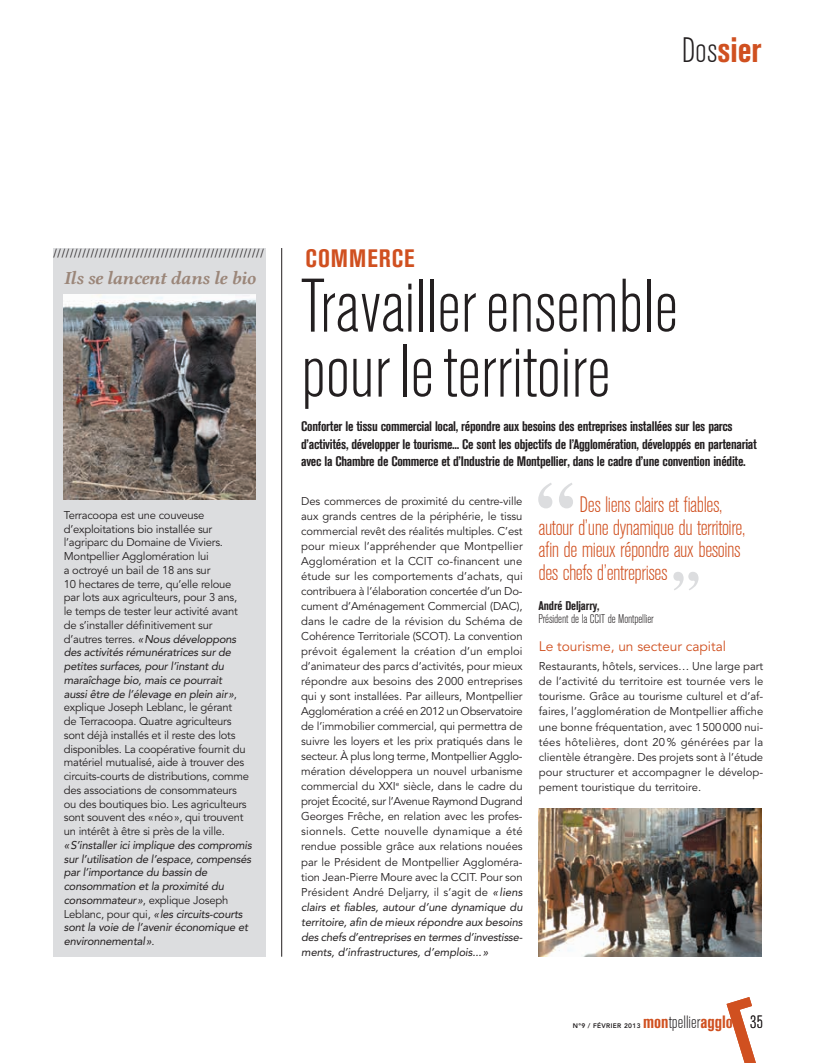
<style>
.page{position:relative;width:815px;height:1063px;background:#fff}
.page>*{position:absolute;margin:0;border:0;box-sizing:border-box;transform-origin:0 0}
.t1{font:300 condensed 75px/65px "Akzidenz Grotesk BE";color:#231f20}
.t2{font:700 condensed 35px "Akzidenz Grotesk BE";color:#d05020}
.t3{font:700 condensed 25px "Akzidenz Grotesk BE";letter-spacing:.035em;color:#d05020}
.t4{font:300 condensed 22.25px/22.2px "Akzidenz Grotesk BE";letter-spacing:-.02em;color:#d05020}
.t5{font:18.75px "Lin Libertine BI";letter-spacing:-.02em;color:#9b8679}
.t6{font:300 condensed 17.75px "Akzidenz Grotesk BE";color:#231f20}
.t7{font:700 condensed 13.75px/17.5px "Akzidenz Grotesk BE";letter-spacing:-.02em;color:#231f20}
.Inter-titre_rouge_gé{font:13.75px "Avenir";color:#d05020}
.t8{font:12.5px "Minion Pro";color:#231f20}
.t9{font:300 condensed 12.5px "Akzidenz Grotesk BE";letter-spacing:-.01em;color:#231f20}
.t10{font:700 condensed 12.5px "Akzidenz Grotesk BE";letter-spacing:-.01em;color:#231f20}
.Inter-titre_rouge_gé-2{font:11.25px/15px "Avenir";color:#231f20;text-align:justify}
.Plaisir_d_Agglo_Tari{font:11.25px/13.8px "Avenir";letter-spacing:-.02em;color:#231f20}
.t11{font:800 6.62px "Avenir";letter-spacing:.05em;color:#231f20}
.s1{font-weight:300;color:#231f20}
.s2{font-style:italic}
.s3{font-weight:700;color:#d05020}
</style>
<div class="page">
<svg style="left:727px;top:997px;width:29px;height:66px"></svg>
<img style="left:539px;top:809px;width:223px;height:148px">
<div style="left:53px;top:248px;width:213px;height:709px;background:#dcdddf"></div>
<svg style="left:673px;top:572px;width:26px;height:18px"></svg>
<svg style="left:538px;top:483px;width:35px;height:25px"></svg>
<hr style="left:281px;top:248px;width:1px;height:709px;background:#231f20">
<img style="left:64px;top:294px;width:191px;height:206px">
<h2 class="t2" style="left:682px;top:30px;width:82px"><span class="s1">Dos</span>sier</h2>
<p class="t8" style="left:53px;top:245px;width:213px">///////////////////////////////////////////////////</p>
<p class="t5" style="left:64px;top:265px;width:193px">Ils se lancent dans le bio</p>
<p class="Plaisir_d_Agglo_Tari" style="left:64px;top:508px;width:190px">Terracoopa est une couveuse d’exploitations bio installée sur l’agriparc du Domaine de Viviers.<br>Montpellier Agglomération lui<br>a octroyé un bail de 18 ans sur<br>10 hectares de terre, qu’elle reloue<br>par lots aux agriculteurs, pour 3 ans,<br>le temps de tester leur activité avant de s’installer définitivement sur d’autres terres. <span class="s2">«Nous développons des activités rémunératrices sur de petites surfaces, pour l’instant du maraîchage bio, mais ce pourrait<br>aussi être de l’élevage en plein air»</span>, explique Joseph Leblanc, le gérant<br>de Terracoopa. Quatre agriculteurs sont déjà installés et il reste des lots disponibles. La coopérative fournit du matériel mutualisé, aide à trouver des circuits-courts de distributions, comme des associations de consommateurs ou des boutiques bio. Les agriculteurs sont souvent des «néo», qui trouvent un intérêt à être si près de la ville. <span class="s2">«S’installer ici implique des compromis sur l’utilisation de l’espace, compensés par l’importance du bassin de consommation et la proximité du consommateur»</span>, explique Joseph Leblanc, pour qui, <span class="s2">«les circuits-courts sont la voie de l’avenir économique et environnemental»</span>.</p>
<p class="t3" style="left:306px;top:244px;width:110px">COMMERCE</p>
<p class="t1" style="left:301px;top:276px;width:378px">Travaillerensemble pour leterritoire</p>
<p class="t7" style="left:301px;top:418px;width:457px">Conforter le tissu commercial local, répondre aux besoins des entreprises installées sur les parcs d’activités, développer le tourisme... Ce sont les objectifs de l’Agglomération, développés en partenariat avec la Chambre de Commerce et d’Industrie de Montpellier, dans le cadre d’une convention inédite.</p>
<p class="Inter-titre_rouge_gé-2" style="left:301px;top:494px;width:223px">Des commerces de proximité du centre-ville aux grands centres de la périphérie, le tissu commercial revêt des réalités multiples. C’est pour mieux l’appréhender que Montpellier Agglomération et la CCIT co-financent une étude sur les comportements d’achats, qui contribuera à l’élaboration concertée d’un Do&shy;cument d’Aménagement Commercial (DAC), dans le cadre de la révision du Schéma de Cohérence Territoriale (SCOT). La convention prévoit également la création d’un emploi d’animateur des parcs d’activités, pour mieux répondre aux besoins des 2000 entreprises qui y sont installées. Par ailleurs, Montpellier Agglomération a créé en 2012 un Observatoire de l’immobilier commercial, qui permettra de suivre les loyers et les prix pratiqués dans le secteur. À plus long terme, Montpellier Agglo&shy;mération développera un nouvel urbanisme commercial du XXI<sup>e</sup> siècle, dans le cadre du projet Écocité, sur l’Avenue Raymond Dugrand Georges Frêche, en relation avec les profes&shy;sionnels. Cette nouvelle dynamique a été rendue possible grâce aux relations nouées par le Président de Montpellier Aggloméra&shy;tion Jean-Pierre Moure avec la CCIT. Pour son Président André Deljarry, il s’agit de <span class="s2">« liens clairs et fiables, autour d’une dynamique du territoire, afin de mieux répondre aux besoins des chefs d’entreprises en termes d’investisse&shy;ments, d’infrastructures, d’emplois...»</span></p>
<p class="t4" style="left:538px;top:494px;width:208px;text-indent:41px">Des liens clairs et fiables, autour d’une dynamique du territoire, afin de mieux répondre aux besoins</p>
<p class="t4" style="left:538px;top:562px;width:131px">des chefs d’entreprises</p>
<p class="t10" style="left:538px;top:598px;width:63px">André Deljarry,</p>
<p class="t9" style="left:538px;top:612px;width:117px">Président de la CCIT de Montpellier</p>
<p class="Inter-titre_rouge_gé" style="left:539px;top:639px;width:189px">Le tourisme, un secteur capital</p>
<p class="Inter-titre_rouge_gé-2" style="left:539px;top:659px;width:226px">Restaurants, hôtels, services… Une large part de l’activité du territoire est tournée vers le tourisme. Grâce au tourisme culturel et d’af&shy;faires, l’agglomération de Montpellier affiche une bonne fréquentation, avec 1500000 nui&shy;tées hôtelières, dont 20 % générées par la clientèle étrangère. Des projets sont à l’étude pour structurer et accompagner le dévelop&shy;pement touristique du territoire.</p>
<p class="t11" style="left:573px;top:1021px;width:69px">N°9 / FÉVRIER 2013</p>
<h3 class="t6" style="left:643px;top:1012px;width:121px"><span class="s3">mon</span>tpellier<span class="s3">agglo</span> 35</h3>
</div>
